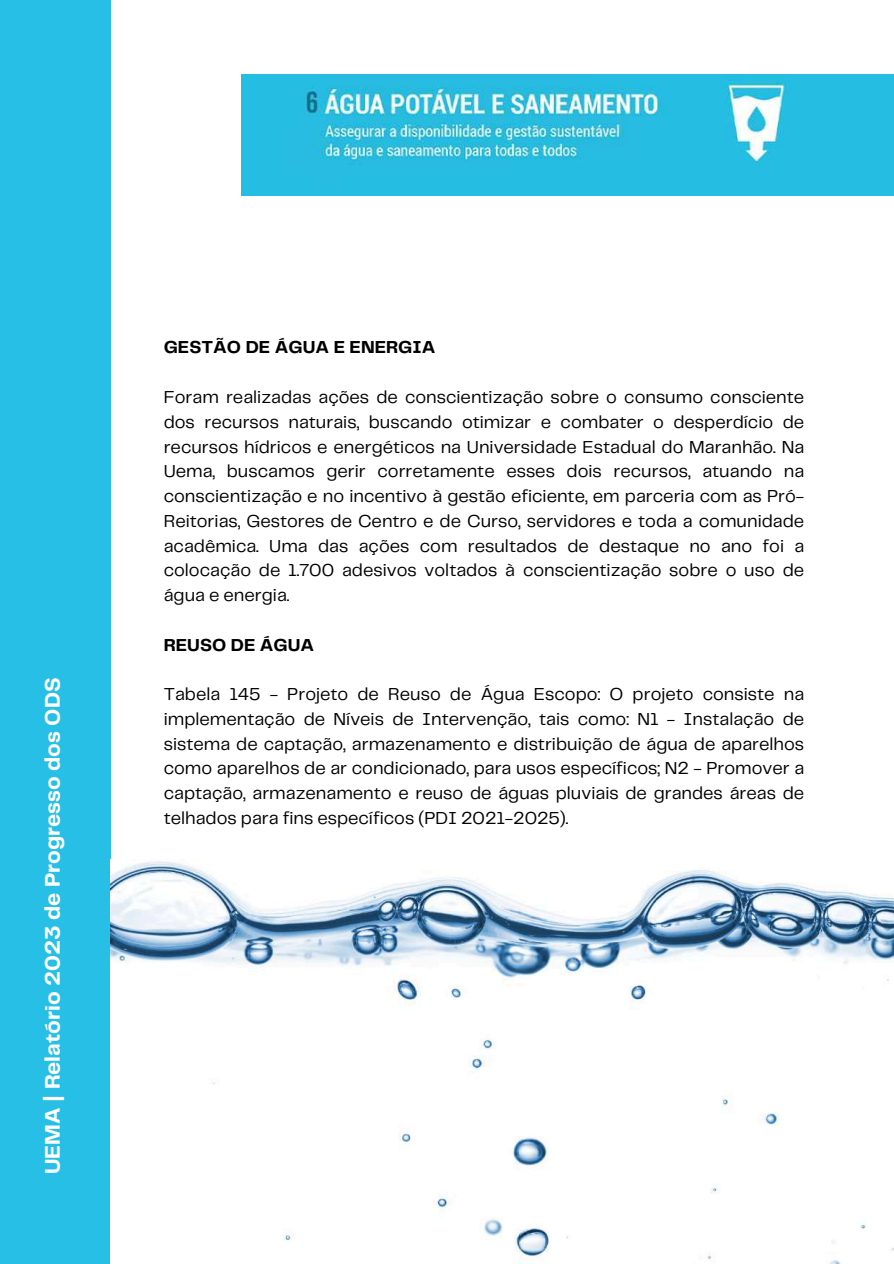
<style>
.page{position:relative;width:894px;height:1264px;background:#fff}
.page>*{position:absolute;margin:0;border:0;box-sizing:border-box;transform-origin:0 0}
.t1{font:700 21.9px "Telegraf";color:#fff}
.t2{font:18px/24.8px "Telegraf";color:#000;text-align:justify}
.t3{font:700 18px "Telegraf";color:#000}
</style>
<div class="page">
<div style="left:0;top:0;width:110px;height:1263px;background:#27bfe6"></div>
<img style="left:242px;top:74px;width:651px;height:122px">
<img style="left:110px;top:861px;width:783px;height:402px">
<p class="t1" style="left:43px;top:1174px;width:498px;rotate:-90deg">UEMA | Relatório 2023 de Progresso dos ODS</p>
<p class="t3" style="left:164px;top:340px;width:273px">GESTÃO DE ÁGUA E ENERGIA</p>
<p class="t2" style="left:164px;top:385px;width:642px">Foram realizadas ações de conscientização sobre o consumo consciente dos recursos naturais, buscando otimizar e combater o desperdício de recursos hídricos e energéticos na Universidade Estadual do Maranhão. Na Uema, buscamos gerir corretamente esses dois recursos, atuando na conscientização e no incentivo à gestão eficiente, em parceria com as Pró-Reitorias, Gestores de Centro e de Curso, servidores e toda a comunidade acadêmica. Uma das ações com resultados de destaque no ano foi a colocação de 1.700 adesivos voltados à conscientização sobre o uso de água e energia.</p>
<p class="t3" style="left:164px;top:637px;width:152px">REUSO DE ÁGUA</p>
<p class="t2" style="left:164px;top:682px;width:642px">Tabela 145 - Projeto de Reuso de Água Escopo: O projeto consiste na implementação de Níveis de Intervenção, tais como: N1 - Instalação de sistema de captação, armazenamento e distribuição de água de aparelhos como aparelhos de ar condicionado, para usos específicos; N2 - Promover a captação, armazenamento e reuso de águas pluviais de grandes áreas de telhados para fins específicos (PDI 2021-2025).</p>
</div>
